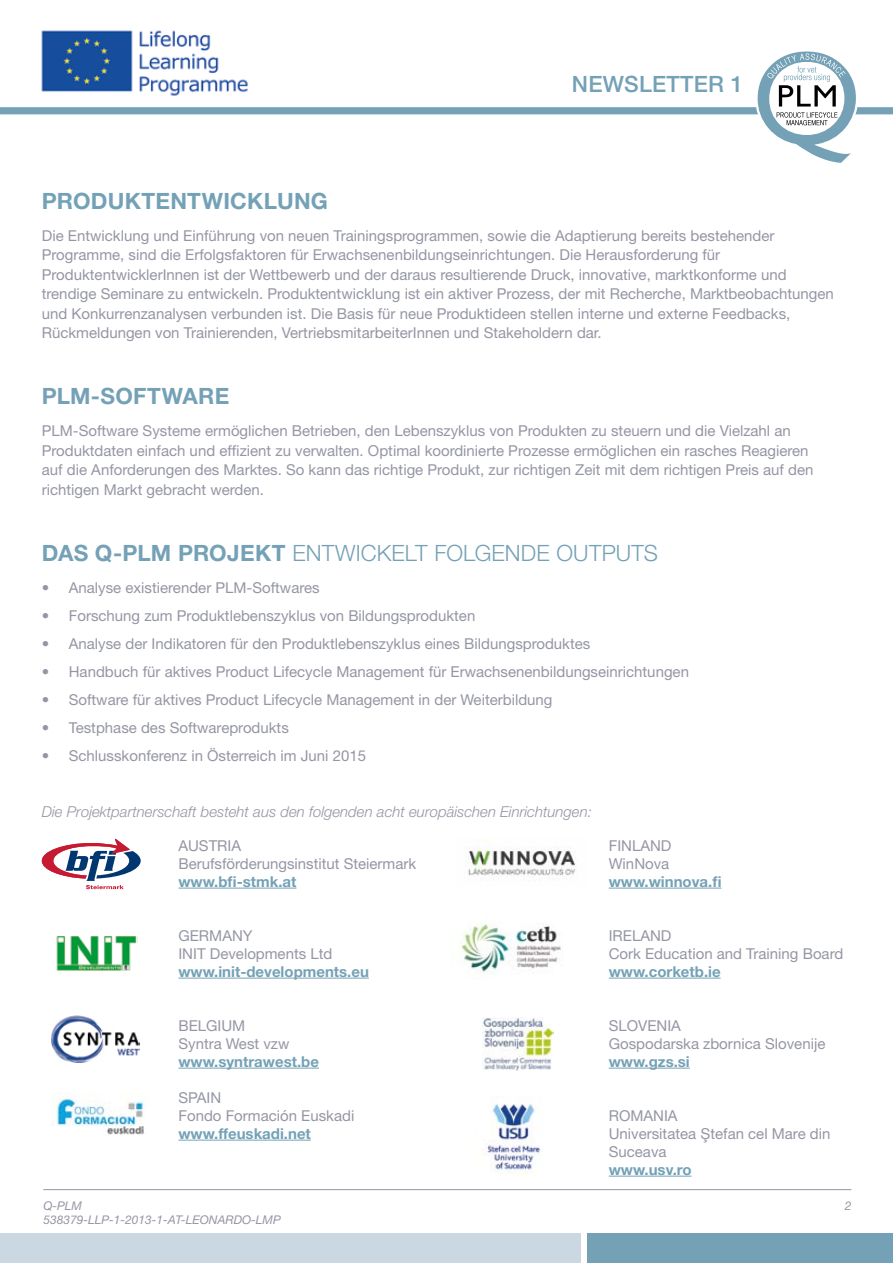
<style>
.page{position:relative;width:893px;height:1263px;background:#fff}
.page>*{position:absolute;margin:0;border:0;box-sizing:border-box;transform-origin:0 0}
.t1{font:300 22.5px "Helvetica Neue LT";letter-spacing:.005em;color:#74a1b6}
.t2{font:700 22.5px "Helvetica Neue LT";letter-spacing:.01em;color:#74a1b6}
.t3{font:500 22.5px "Helvetica Neue LT";letter-spacing:.01em;color:#74a1b6}
.t4{font:15px/18px "Helvetica Neue LT";color:#9496a4}
.t5{font:700 15px "Helvetica Neue LT";color:#74a1b6}
.t6{font:italic 300 15px "Helvetica Neue LT";color:#9496a4}
.t7{font:italic 12px/14.4px "Helvetica Neue LT";color:#9496a4}
.s1{font-weight:700}
.s2{font-family:"Helvetica"}
</style>
<div class="page">
<img style="left:41px;top:30px;width:207px;height:66px">
<div style="left:0;top:107px;width:893px;height:7px;background:#74a1b6"></div>
<svg style="left:755px;top:51px;width:103px;height:112px"></svg>
<div style="left:588px;top:1233px;width:305px;height:30px;background:#74a1b6"></div>
<div style="left:0;top:1233px;width:581px;height:30px;background:#cbd8e1"></div>
<hr style="left:43px;top:1189px;width:808px;height:1px;background:#9496a4">
<img style="left:51px;top:1092px;width:94px;height:43px">
<img style="left:51px;top:1016px;width:89px;height:46px">
<img style="left:56px;top:935px;width:82px;height:35px">
<hr style="left:178px;top:888px;width:118px;height:1px;background:#74a1b6">
<hr style="left:178px;top:978px;width:191px;height:1px;background:#74a1b6">
<hr style="left:178px;top:1068px;width:141px;height:1px;background:#74a1b6">
<hr style="left:178px;top:1140px;width:133px;height:1px;background:#74a1b6">
<svg style="left:42px;top:839px;width:99px;height:50px"></svg>
<hr style="left:609px;top:888px;width:112px;height:1px;background:#74a1b6">
<hr style="left:609px;top:978px;width:112px;height:1px;background:#74a1b6">
<hr style="left:609px;top:1068px;width:81px;height:1px;background:#74a1b6">
<hr style="left:609px;top:1176px;width:83px;height:1px;background:#74a1b6">
<img style="left:482px;top:1103px;width:60px;height:72px">
<img style="left:453px;top:923px;width:110px;height:57px">
<img style="left:482px;top:1018px;width:71px;height:52px">
<img style="left:468px;top:848px;width:108px;height:31px">
<h1 class="t3" style="left:572px;top:70px;width:173px">NEWSLETTER 1</h1>
<h1 class="t2" style="left:42px;top:187px;width:288px">Produktentwicklung</h1>
<p class="t4" style="left:42px;top:226px;width:794px;line-height:19.5px">Die Entwicklung und Einführung von neuen Trainingsprogrammen, sowie die Adaptierung bereits bestehender Programme, sind die Erfolgsfaktoren für Erwachsenenbildungseinrichtungen. Die Herausforderung für ProduktentwicklerInnen ist der Wettbewerb und der daraus resultierende Druck, innovative, marktkonforme und trendige Seminare zu entwickeln. Produktentwicklung ist ein aktiver Prozess, der mit Recherche, Marktbeobachtungen und Konkurrenzanalysen verbunden ist. Die Basis für neue Produktideen stellen interne und externe Feedbacks, Rückmeldungen von Trainierenden, VertriebsmitarbeiterInnen und Stakeholdern dar.</p>
<h1 class="t2" style="left:42px;top:382px;width:187px">PLM-Software</h1>
<p class="t4" style="left:42px;top:421px;width:773px;line-height:19.5px">PLM-Software Systeme ermöglichen Betrieben, den Lebenszyklus von Produkten zu steuern und die Vielzahl an Produktdaten einfach und effizient zu verwalten. Optimal koordinierte Prozesse ermöglichen ein rasches Reagieren auf die Anforderungen des Marktes. So kann das richtige Produkt, zur richtigen Zeit mit dem richtigen Preis auf den richtigen Markt gebracht werden.</p>
<h1 class="t1" style="left:42px;top:539px;width:618px"><span class="s1">Das Q-PLM Projekt</span> ENTWICKELT FOLGENDE OUTPUTS</h1>
<p class="t4" style="left:42px;top:578px;width:279px">• Analyse existierender PLM-Softwares</p>
<p class="t4" style="left:42px;top:606px;width:435px">• Forschung zum Produktlebenszyklus von Bildungsprodukten</p>
<p class="t4" style="left:42px;top:634px;width:550px">• Analyse der Indikatoren für den Produktlebenszyklus eines Bildungsproduktes</p>
<p class="t4" style="left:42px;top:662px;width:649px">• Handbuch für aktives Product Lifecycle Management für Erwachsenenbildungseinrichtungen</p>
<p class="t4" style="left:42px;top:690px;width:512px">• Software für aktives Product Lifecycle Management in der Weiterbildung</p>
<p class="t4" style="left:42px;top:718px;width:249px">• Testphase des Softwareprodukts</p>
<p class="t4" style="left:42px;top:746px;width:326px">• Schlusskonferenz in Österreich im Juni 2015</p>
<p class="t6" style="left:42px;top:803px;width:552px">Die Projektpartnerschaft besteht aus den folgenden acht europäischen Einrichtungen:</p>
<p class="t4" style="left:178px;top:836px;width:239px">AUSTRIA<br>Berufsförderungsinstitut Steiermark</p>
<p class="t5" style="left:178px;top:872px;width:120px">www.bfi-stmk.at</p>
<p class="t4" style="left:178px;top:926px;width:155px">GERMANY<br>INIT Developments Ltd</p>
<p class="t5" style="left:178px;top:962px;width:192px">www.init-developments.eu</p>
<p class="t4" style="left:178px;top:1016px;width:113px">BELGIUM<br>Syntra West vzw</p>
<p class="t5" style="left:178px;top:1052px;width:142px">www.syntrawest.be</p>
<p class="t4" style="left:178px;top:1088px;width:177px">SPAIN<br>Fondo Formación Euskadi</p>
<p class="t5" style="left:178px;top:1124px;width:134px">www.ffeuskadi.net</p>
<p class="t4" style="left:609px;top:836px;width:64px">FINLAND<br>WinNova</p>
<p class="t5" style="left:609px;top:872px;width:114px">www.winnova.fi</p>
<p class="t4" style="left:609px;top:926px;width:236px">IRELAND<br>Cork Education and Training Board</p>
<p class="t5" style="left:609px;top:962px;width:113px">www.corketb.ie</p>
<p class="t4" style="left:609px;top:1016px;width:218px">SLOVENIA<br>Gospodarska zbornica Slovenije</p>
<p class="t5" style="left:609px;top:1052px;width:83px">www.gzs.si</p>
<p class="t4" style="left:609px;top:1106px;width:223px">ROMANIA<br>Universitatea <span class="s2">Ş</span>tefan cel Mare din<br>Suceava</p>
<p class="t5" style="left:609px;top:1160px;width:84px">www.usv.ro</p>
<p class="t7" style="left:43px;top:1198px;width:239px">Q-PLM<br>538379-LLP-1-2013-1-AT-LEONARDO-LMP</p>
<p class="t7" style="left:845px;top:1198px;width:8px">2</p>
</div>
